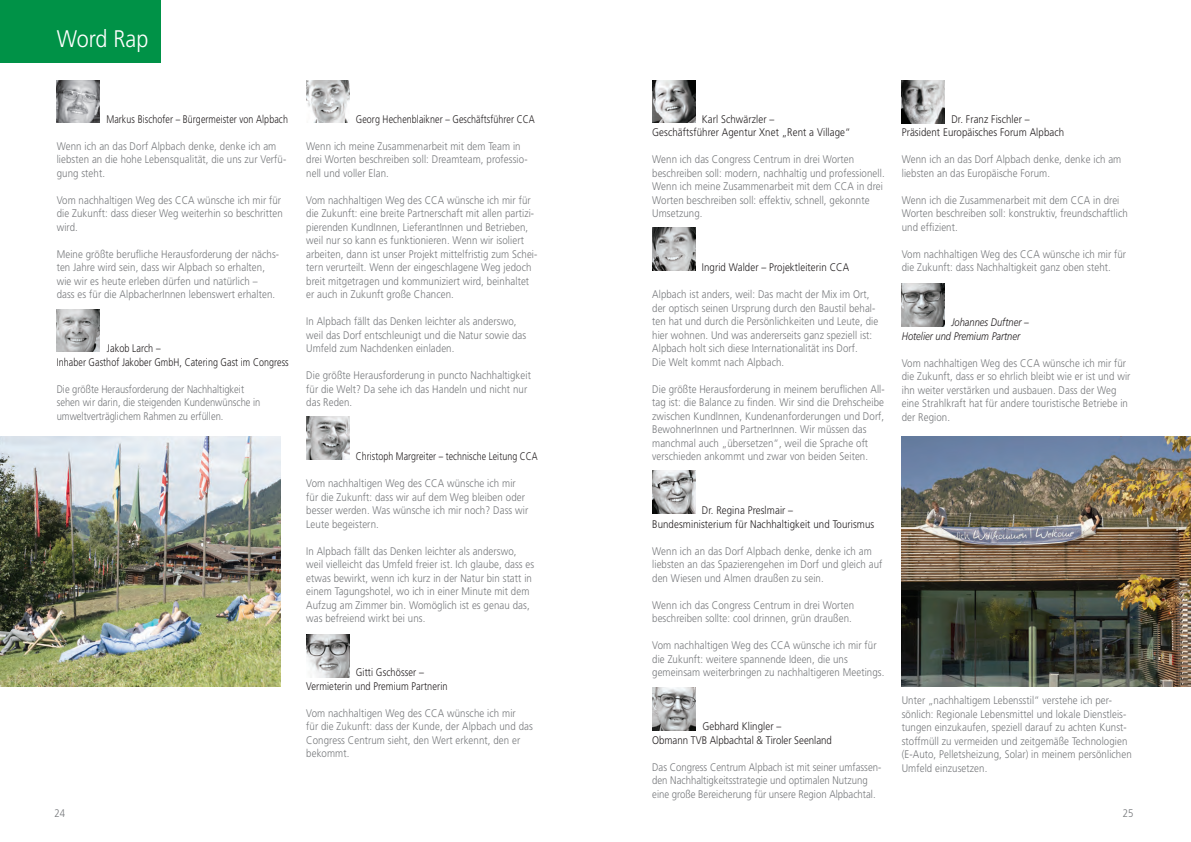
<style>
.page{position:relative;width:1191px;height:842px;background:#fff}
.page>*{position:absolute;margin:0;border:0;box-sizing:border-box;transform-origin:0 0}
.t1{font:300 24px "Frutiger";color:#fff;scale:.9 1}
.t2{font:300 11px/13.5px "Frutiger";letter-spacing:.01em;color:#76787b;scale:.88 1}
.t3{font:300 11px/13.5px "Frutiger";letter-spacing:.01em;color:#231f20;scale:.88 1}
.t4{font:300 11px/13.5px "Frutiger";letter-spacing:.01em;color:#76787b;scale:.87 1}
.t5{font:300 11px/13.5px "Frutiger";letter-spacing:.01em;color:#76787b;scale:.85 1}
.t6{font:300 11px "Frutiger";letter-spacing:.01em;color:#231f20;scale:.81 1}
.t7{font:300 11px/13.5px "Frutiger";letter-spacing:.01em;color:#231f20;scale:.83 1}
.t8{font:300 11px/13.5px "Frutiger";letter-spacing:.01em;color:#231f20;scale:.84 1}
.t9{font:italic 300 11px/14px "Frutiger";color:#231f20;scale:.85 1}
.t10{font:300 11px "Frutiger";letter-spacing:.01em;color:#231f20;scale:.8 1}
</style>
<div class="page">
<div style="left:0;top:0;width:160px;height:62px;background:#009247"></div>
<img style="left:0;top:437px;width:281px;height:249px">
<img style="left:901px;top:80px;width:43px;height:43px">
<img style="left:652px;top:227px;width:43px;height:43px">
<img style="left:306px;top:80px;width:43px;height:43px">
<img style="left:652px;top:471px;width:43px;height:42px">
<img style="left:57px;top:80px;width:43px;height:43px">
<img style="left:306px;top:634px;width:43px;height:43px">
<img style="left:306px;top:417px;width:43px;height:43px">
<img style="left:652px;top:80px;width:43px;height:43px">
<img style="left:57px;top:309px;width:43px;height:43px">
<img style="left:901px;top:437px;width:290px;height:249px">
<img style="left:901px;top:283px;width:43px;height:43px">
<img style="left:652px;top:687px;width:43px;height:43px">
<h1 class="t1" style="left:57px;top:25px;width:103px">Word Rap</h1>
<p class="t6" style="left:106px;top:113px;width:226px">Markus Bischofer – Bürgermeister von Alpbach</p>
<p class="t2" style="left:57px;top:139px;width:262px">Wenn ich an das Dorf Alpbach denke, denke ich am liebsten an die hohe Lebensqualität, die uns zur Verfü&shy;gung steht.</p>
<p class="t2" style="left:57px;top:193px;width:258px">Vom nachhaltigen Weg des CCA wünsche ich mir für die Zukunft: dass dieser Weg weiterhin so beschritten wird.</p>
<p class="t2" style="left:57px;top:247px;width:254px">Meine größte berufliche Herausforderung der nächs&shy;ten Jahre wird sein, dass wir Alpbach so erhalten, wie wir es heute erleben dürfen und natürlich –<br>dass es für die AlpbacherInnen lebenswert erhalten.</p>
<p class="t7" style="left:57px;top:342px;width:281px;text-indent:50px">Jakob Larch –<br>Inhaber Gasthof Jakober GmbH, Catering Gast im Congress</p>
<p class="t5" style="left:57px;top:382px;width:241px">Die größte Herausforderung der Nachhaltigkeit sehen wir darin, die steigenden Kundenwünsche in umweltverträglichem Rahmen zu erfüllen.</p>
<p class="t6" style="left:356px;top:113px;width:222px">Georg Hechenblaikner – Geschäftsführer CCA</p>
<p class="t2" style="left:306px;top:139px;width:253px">Wenn ich meine Zusammenarbeit mit dem Team in drei Worten beschreiben soll: Dreamteam, professio&shy;nell und voller Elan.</p>
<p class="t2" style="left:306px;top:193px;width:264px">Vom nachhaltigen Weg des CCA wünsche ich mir für die Zukunft: eine breite Partnerschaft mit allen partizi&shy;pierenden KundInnen, LieferantInnen und Betrieben, weil nur so kann es funktionieren. Wenn wir isoliert arbeiten, dann ist unser Projekt mittelfristig zum Schei&shy;tern verurteilt. Wenn der eingeschlagene Weg jedoch breit mitgetragen und kommuniziert wird, beinhaltet er auch in Zukunft große Chancen.</p>
<p class="t2" style="left:306px;top:315px;width:252px">In Alpbach fällt das Denken leichter als anderswo, weil das Dorf entschleunigt und die Natur sowie das<br>Umfeld zum Nachdenken einladen.</p>
<p class="t2" style="left:306px;top:369px;width:257px">Die größte Herausforderung in puncto Nachhaltigkeit für die Welt? Da sehe ich das Handeln und nicht nur das Reden.</p>
<p class="t10" style="left:356px;top:450px;width:229px">Christoph Margreiter – technische Leitung CCA</p>
<p class="t2" style="left:306px;top:477px;width:254px">Vom nachhaltigen Weg des CCA wünsche ich mir für die Zukunft: dass wir auf dem Weg bleiben oder besser werden. Was wünsche ich mir noch? Dass wir Leute begeistern.</p>
<p class="t2" style="left:306px;top:544px;width:261px">In Alpbach fällt das Denken leichter als anderswo, weil vielleicht das Umfeld freier ist. Ich glaube, dass es etwas bewirkt, wenn ich kurz in der Natur bin statt in einem Tagungshotel, wo ich in einer Minute mit dem Aufzug am Zimmer bin. Womöglich ist es genau das, was befreiend wirkt bei uns.</p>
<p class="t8" style="left:306px;top:666px;width:170px;text-indent:50px">Gitti Gschösser –<br>Vermieterin und Premium Partnerin</p>
<p class="t2" style="left:306px;top:706px;width:259px">Vom nachhaltigen Weg des CCA wünsche ich mir<br>für die Zukunft: dass der Kunde, der Alpbach und das Congress Centrum sieht, den Wert erkennt, den er bekommt.</p>
<p class="t3" style="left:652px;top:112px;width:227px;text-indent:50px">Karl Schwärzler –<br>Geschäftsführer Agentur Xnet „Rent a Village“</p>
<p class="t2" style="left:652px;top:153px;width:266px">Wenn ich das Congress Centrum in drei Worten beschreiben soll: modern, nachhaltig und professionell.<br>Wenn ich meine Zusammenarbeit mit dem CCA in drei Worten beschreiben soll: effektiv, schnell, gekonnte Umsetzung.</p>
<p class="t3" style="left:702px;top:261px;width:169px">Ingrid Walder – Projektleiterin CCA</p>
<p class="t2" style="left:652px;top:288px;width:258px">Alpbach ist anders, weil: Das macht der Mix im Ort, der optisch seinen Ursprung durch den Baustil behal&shy;ten hat und durch die Persönlichkeiten und Leute, die hier wohnen. Und was andererseits ganz speziell ist:<br>Alpbach holt sich diese Internationalität ins Dorf.<br>Die Welt kommt nach Alpbach.</p>
<p class="t2" style="left:652px;top:382px;width:266px">Die größte Herausforderung in meinem beruflichen All&shy;tag ist: die Balance zu finden. Wir sind die Drehscheibe zwischen KundInnen, Kundenanforderungen und Dorf, BewohnerInnen und PartnerInnen. Wir müssen das manchmal auch „übersetzen“, weil die Sprache oft verschieden ankommt und zwar von beiden Seiten.</p>
<p class="t3" style="left:901px;top:112px;width:186px;text-indent:50px">Dr. Franz Fischler –<br>Präsident Europäisches Forum Alpbach</p>
<p class="t2" style="left:901px;top:153px;width:251px">Wenn ich an das Dorf Alpbach denke, denke ich am liebsten an das Europäische Forum.</p>
<p class="t2" style="left:901px;top:193px;width:258px">Wenn ich die Zusammenarbeit mit dem CCA in drei<br>Worten beschreiben soll: konstruktiv, freundschaftlich und effizient.</p>
<p class="t2" style="left:901px;top:247px;width:256px">Vom nachhaltigen Weg des CCA wünsche ich mir für die Zukunft: dass Nachhaltigkeit ganz oben steht.</p>
<p class="t9" style="left:901px;top:315px;width:151px;text-indent:50px">Johannes Duftner –<br>Hotelier und Premium Partner</p>
<p class="t2" style="left:901px;top:356px;width:261px">Vom nachhaltigen Weg des CCA wünsche ich mir für die Zukunft, dass er so ehrlich bleibt wie er ist und wir ihn weiter verstärken und ausbauen. Dass der Weg eine Strahlkraft hat für andere touristische Betriebe in der Region.</p>
<p class="t3" style="left:652px;top:504px;width:254px;text-indent:50px">Dr. Regina Preslmair –<br>Bundesministerium für Nachhaltigkeit und Tourismus</p>
<p class="t2" style="left:652px;top:544px;width:263px">Wenn ich an das Dorf Alpbach denke, denke ich am liebsten an das Spazierengehen im Dorf und gleich auf den Wiesen und Almen draußen zu sein.</p>
<p class="t2" style="left:652px;top:598px;width:231px">Wenn ich das Congress Centrum in drei Worten beschreiben sollte: cool drinnen, grün draußen.</p>
<p class="t2" style="left:652px;top:639px;width:265px">Vom nachhaltigen Weg des CCA wünsche ich mir für die Zukunft: weitere spannende Ideen, die uns gemeinsam weiterbringen zu nachhaltigeren Meetings.</p>
<p class="t3" style="left:652px;top:720px;width:206px;text-align:center">Gebhard Klingler –<br>Obmann TVB Alpbachtal &amp; Tiroler Seenland</p>
<p class="t4" style="left:652px;top:760px;width:265px">Das Congress Centrum Alpbach ist mit seiner umfassen&shy;den Nachhaltigkeitsstrategie und optimalen Nutzung eine große Bereicherung für unsere Region Alpbachtal.</p>
<p class="t2" style="left:901px;top:694px;width:263px">Unter „nachhaltigem Lebensstil“ verstehe ich per&shy;sönlich: Regionale Lebensmittel und lokale Dienstleis&shy;tungen einzukaufen, speziell darauf zu achten Kunst&shy;stoffmüll zu vermeiden und zeitgemäße Technologien (E-Auto, Pelletsheizung, Solar) in meinem persönlichen Umfeld einzusetzen.</p>
<p class="t2" style="left:54px;top:806px;width:14px">24</p>
<p class="t2" style="left:1123px;top:806px;width:14px">25</p>
</div>
